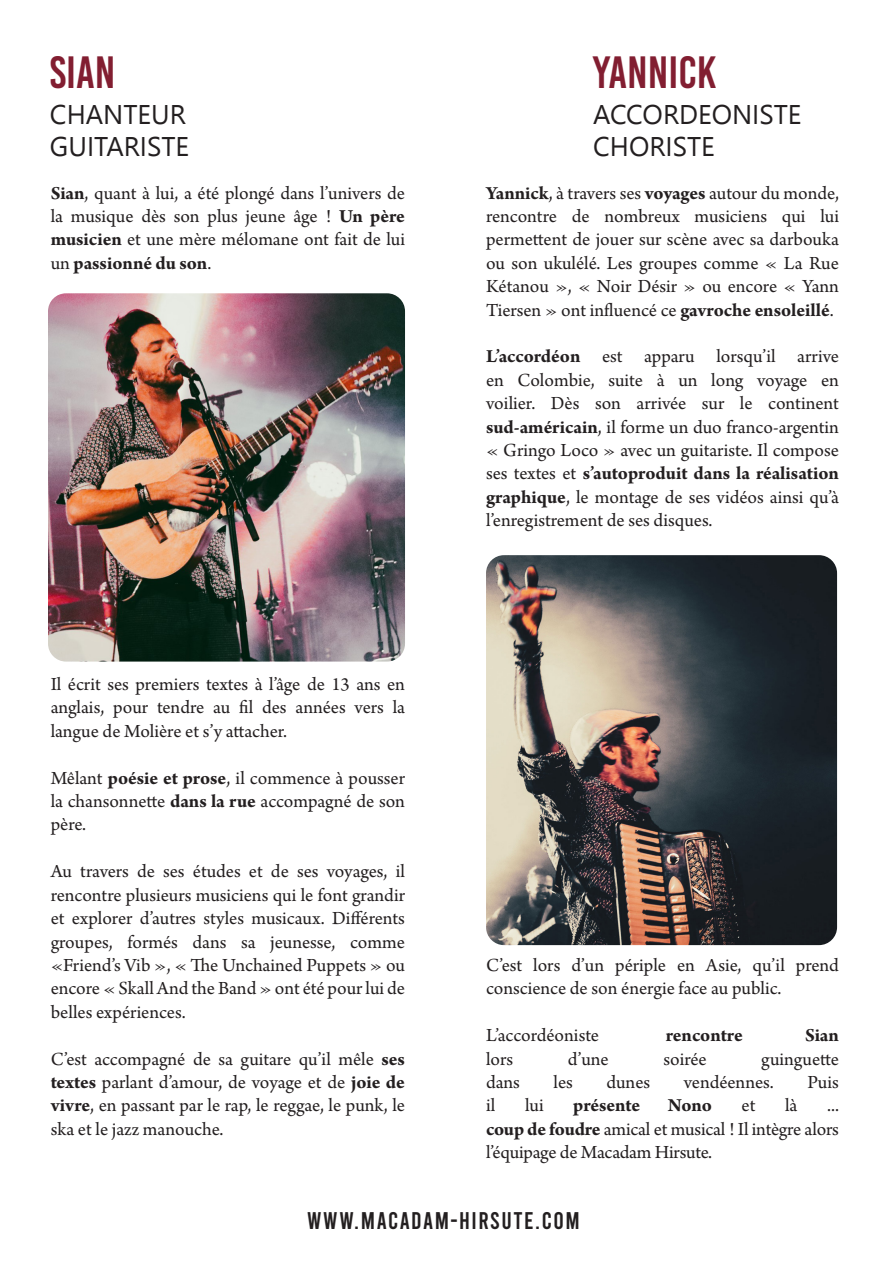
<style>
.page{position:relative;width:893px;height:1263px;background:#fff}
.page>*{position:absolute;margin:0;border:0;box-sizing:border-box;transform-origin:0 0}
.t1{font:45px "Bebas Kai";color:#821e31}
.t2{font:24px "Bebas";letter-spacing:.06em;color:#231f20}
.t3{font:19.5px/23.4px "Arno Pro";letter-spacing:-.005em;color:#231f20;text-align:justify}
.t4{font:700 19.5px "Arno Pro";letter-spacing:-.005em;color:#231f20}
.s1{font-weight:700}
</style>
<div class="page">
<img style="left:48px;top:293px;width:357px;height:369px">
<img style="left:486px;top:555px;width:351px;height:390px">
<p class="t1" style="left:50px;top:48px;width:67px">SIAN</p>
<p class="t1" style="left:593px;top:48px;width:125px">YANNICK</p>
<p class="t3" style="left:51px;top:182px;width:356px"><span class="s1">Sian</span>, quant à lui, a été plongé dans l’univers de la musique dès son plus jeune âge ! <span class="s1">Un père musicien</span> et une mère mélomane ont fait de lui un <span class="s1">passionné du son</span>.</p>
<p class="t3" style="left:51px;top:673px;width:356px">Il écrit ses premiers textes à l’âge de 13 ans en anglais, pour tendre au fil des années vers la langue de Molière et s’y attacher.</p>
<p class="t3" style="left:51px;top:767px;width:356px">Mêlant <span class="s1">poésie et prose</span>, il commence à pousser la chansonnette <span class="s1">dans la rue</span> accompagné de son père.</p>
<p class="t3" style="left:51px;top:861px;width:356px">Au travers de ses études et de ses voyages, il rencontre plusieurs musiciens qui le font grandir et explorer d’autres styles musicaux. Différents groupes, formés dans sa jeunesse, comme «Friend’s Vib », « The Unchained Puppets » ou encore « Skall And the Band » ont été pour lui de belles expériences.</p>
<p class="t3" style="left:51px;top:1048px;width:356px">C’est accompagné de sa guitare qu’il mêle <span class="s1">ses textes</span> parlant d’amour, de voyage et de <span class="s1">joie de vivre</span>, en passant par le rap, le reggae, le punk, le ska et le jazz manouche.</p>
<p class="t3" style="left:486px;top:182px;width:354px"><span class="s1">Yannick</span>, à travers ses <span class="s1">voyages</span> autour du monde, rencontre de nombreux musiciens qui lui permettent de jouer sur scène avec sa darbouka ou son ukulélé. Les groupes comme « La Rue Kétanou », « Noir Désir » ou encore « Yann Tiersen » ont influencé ce <span class="s1">gavroche ensoleillé</span>.</p>
<p class="t3" style="left:486px;top:346px;width:354px"><span class="s1">L’accordéon</span> est apparu lorsqu’il arrive en Colombie, suite à un long voyage en voilier. Dès son arrivée sur le continent <span class="s1">sud-américain</span>, il forme un duo franco-argentin « Gringo Loco » avec un guitariste. Il compose ses textes et <span class="s1">s’autoproduit dans la réalisation graphique</span>, le montage de ses vidéos ainsi qu’à l’enregistrement de ses disques.</p>
<p class="t3" style="left:486px;top:954px;width:354px">C’est lors d’un périple en Asie, qu’il prend conscience de son énergie face au public.</p>
<p class="t3" style="left:486px;top:1024px;width:114px">L’accordéoniste</p>
<p class="t4" style="left:666px;top:1024px;width:79px">rencontre</p>
<p class="t4" style="left:805px;top:1024px;width:35px">Sian</p>
<p class="t3" style="left:486px;top:1048px;width:29px">lors</p>
<p class="t3" style="left:568px;top:1048px;width:42px">d’une</p>
<p class="t3" style="left:663px;top:1048px;width:45px">soirée</p>
<p class="t3" style="left:761px;top:1048px;width:79px">guinguette</p>
<p class="t3" style="left:486px;top:1071px;width:35px">dans</p>
<p class="t3" style="left:553px;top:1071px;width:21px">les</p>
<p class="t3" style="left:606px;top:1071px;width:45px">dunes</p>
<p class="t3" style="left:684px;top:1071px;width:91px">vendéennes.</p>
<p class="t3" style="left:807px;top:1071px;width:33px">Puis</p>
<p class="t3" style="left:486px;top:1095px;width:11px">il</p>
<p class="t3" style="left:525px;top:1095px;width:20px">lui</p>
<p class="t4" style="left:573px;top:1094px;width:69px">présente</p>
<p class="t4" style="left:668px;top:1094px;width:46px">Nono</p>
<p class="t3" style="left:742px;top:1095px;width:15px">et</p>
<p class="t3" style="left:785px;top:1095px;width:14px">là</p>
<p class="t3" style="left:486px;top:1095px;width:354px;text-indent:341px">... <span class="s1">coup de foudre</span> amical et musical ! Il intègre alors l’équipage de Macadam Hirsute.</p>
<p class="t2" style="left:307px;top:1208px;width:274px">WWW.MACADAM-HIRSUTE.COM</p>
</div>
